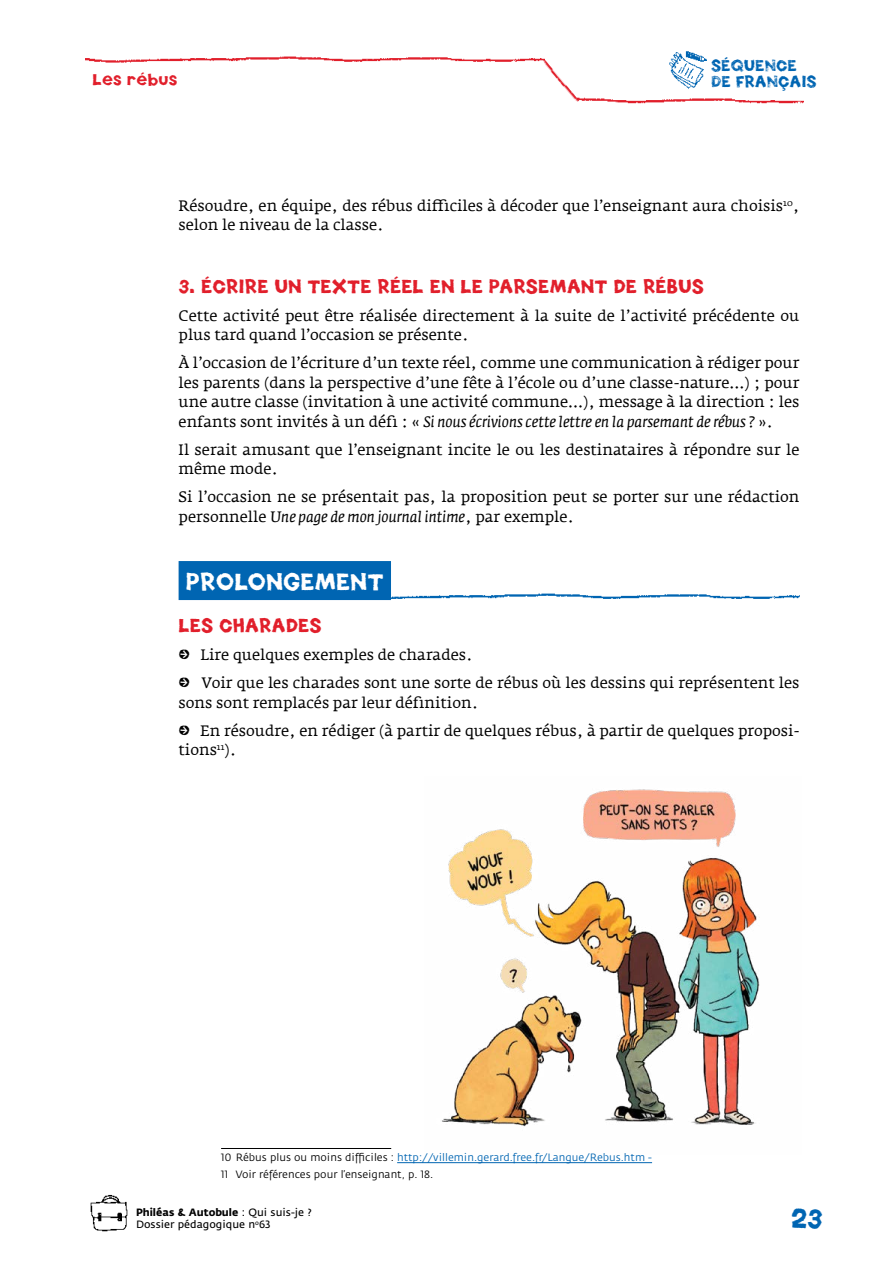
<style>
.page{position:relative;width:893px;height:1263px;background:#fff}
.page>*{position:absolute;margin:0;border:0;box-sizing:border-box;transform-origin:0 0}
.t1{font:25.5px "Spud AF Crisp";color:#0065b2}
.t2{font:22.5px "Spud AF Crisp";color:#fff}
.t3{font:18px "Spud AF Crisp";color:#e11f2b}
.t4{font:15px/19.5px "Fedra Serif A";color:#000}
.t5{font:15px/16.2px "Spud AF Tatty";color:#0065b2}
.t6{font:15px "Spud AF Crisp";color:#e11f2b}
.t7{font:10.5px/16.8px "Fedra Sans";color:#000}
.t8{font:10.5px "Fedra Sans Bold TF";color:#000}
.t9{font:10.5px "Fedra Sans";color:#000}
.s1{font-style:italic}
.s2{font-family:"Kosmik Glyphs";font-size:21px}
.s3{color:#0065b2}
.s4{font-family:"Fedra Sans"}
</style>
<div class="page">
<img style="left:90px;top:1194px;width:38px;height:38px">
<img style="left:584px;top:97px;width:220px;height:7px">
<img style="left:544px;top:58px;width:40px;height:44px">
<img style="left:85px;top:56px;width:459px;height:7px">
<img style="left:639px;top:51px;width:72px;height:47px">
<div style="left:179px;top:561px;width:212px;height:39px;background:#0065b2"></div>
<hr style="left:221px;top:1148px;width:170px;height:1px;background:#000">
<hr style="left:397px;top:1162px;width:255px;height:1px;background:#0065b2">
<img style="left:382px;top:593px;width:418px;height:8px">
<img style="left:442px;top:789px;width:318px;height:338px">
<p class="t6" style="left:93px;top:70px;width:87px">Les rébus</p>
<p class="t5" style="left:711px;top:57px;width:107px">SÉQUENCE<br>DE FRANÇAIS</p>
<p class="t4" style="left:179px;top:196px;width:622px">Résoudre, en équipe, des rébus difficiles à décoder que l’enseignant aura choisis<sup>10</sup>, selon le niveau de la classe.</p>
<p class="t3" style="left:179px;top:275px;width:527px">3. ÉCRIRE UN TEXTE RÉEL EN LE PARSEMANT DE RÉBUS</p>
<p class="t4" style="left:179px;top:306px;width:622px">Cette activité peut être réalisée directement à la suite de l’activité précédente ou plus tard quand l’occasion se présente.</p>
<p class="t4" style="left:179px;top:353px;width:622px;text-align:justify">À l’occasion de l’écriture d’un texte réel, comme une communication à rédiger pour les parents (dans la perspective d’une fête à l’école ou d’une classe-nature…) ; pour une autre classe (invitation à une activité commune…), message à la direction : les enfants sont invités à un défi : « <span class="s1">Si nous écrivions cette lettre en la parsemant de rébus ?</span> ».</p>
<p class="t4" style="left:179px;top:440px;width:622px">Il serait amusant que l’enseignant incite le ou les destinataires à répondre sur le même mode.</p>
<p class="t4" style="left:179px;top:487px;width:622px">Si l’occasion ne se présentait pas, la proposition peut se porter sur une rédaction personnelle <span class="s1">Une page de mon journal intime</span>, par exemple.</p>
<h2 class="t2" style="left:186px;top:567px;width:199px">PROLONGEMENT</h2>
<p class="t3" style="left:179px;top:614px;width:145px">LES CHARADES</p>
<p class="t4" style="left:179px;top:641px;width:622px;line-height:28px"><span class="s2">H</span> Lire quelques exemples de charades.<br><span class="s2">H</span> Voir que les charades sont une sorte de rébus où les dessins qui représentent les</p>
<p class="t4" style="left:179px;top:689px;width:622px;line-height:28px">sons sont remplacés par leur définition.<br><span class="s2">H</span> En résoudre, en rédiger (à partir de quelques rébus, à partir de quelques proposi-</p>
<p class="t4" style="left:179px;top:740px;width:59px">tions<sup>11</sup>).</p>
<p class="t7" style="left:221px;top:1149px;width:432px">10 Rébus plus ou moins difficiles : <span class="s3">http://villemin.gerard.free.fr/Langue/Rebus.htm -<br></span>11 Voir références pour l’enseignant, p. 18.</p>
<p class="t8" style="left:136px;top:1206px;width:177px">Philéas &amp; Autobule <span class="s4">: Qui suis-je ?</span></p>
<p class="t9" style="left:136px;top:1219px;width:136px">Dossier pédagogique n<sup>o</sup>63</p>
<h1 class="t1" style="left:791px;top:1202px;width:34px">23</h1>
</div>
